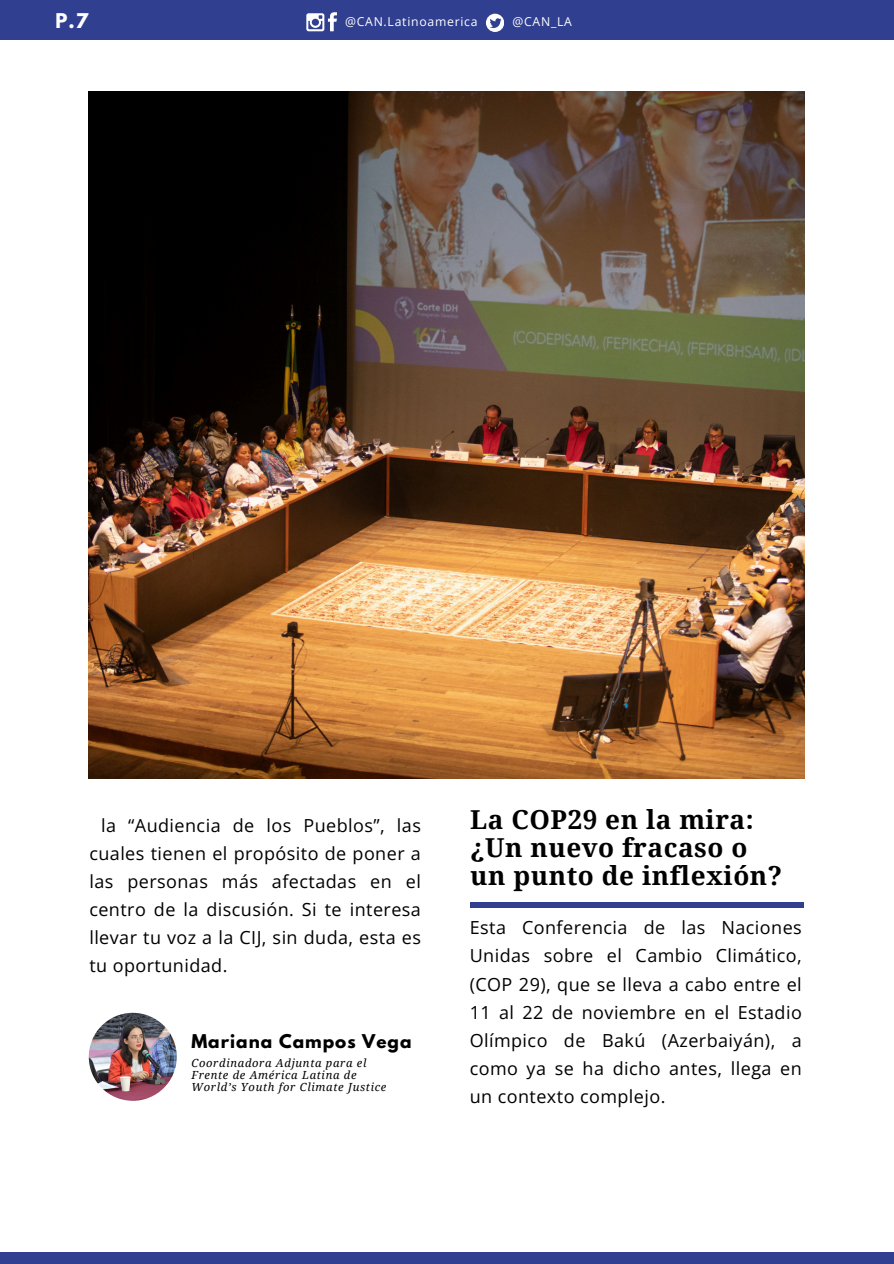
<style>
.page{position:relative;width:894px;height:1264px;background:#fff}
.page>*{position:absolute;margin:0;border:0;box-sizing:border-box;transform-origin:0 0}
.t1{font:700 26.1px/28.2px "Droid Serif";letter-spacing:.02em;color:#000}
.t2{font:18px/28.2px "Open Sans";letter-spacing:.025em;color:#000;text-align:justify}
.t3{font:700 18px "League Spartan";color:#fff}
.t4{font:700 16.8px "League Spartan";letter-spacing:.06em;color:#000}
.t5{font:12.3px "Open Sans";letter-spacing:.06em;color:#fff}
.t6{font:italic 11.25px/12.1px "Droid Serif";letter-spacing:.06em;color:#000}
</style>
<div class="page">
<div style="left:0;top:0;width:893px;height:39px;background:#313f91"></div>
<div style="left:0;top:1252px;width:893px;height:11px;background:#313f91"></div>
<svg style="left:306px;top:12px;width:31px;height:19px"></svg>
<svg style="left:486px;top:14px;width:18px;height:18px"></svg>
<div style="left:470px;top:901px;width:334px;height:6px;background:#313f91"></div>
<img style="left:89px;top:92px;width:715px;height:686px">
<img style="left:89px;top:1012px;width:88px;height:88px;border-radius:50%">
<p class="t3" style="left:55px;top:12px;width:34px">P.7</p>
<h2 class="t5" style="left:345px;top:13px;width:134px">@CAN.Latinoamerica</h2>
<p class="t5" style="left:512px;top:13px;width:61px">@CAN_LA</p>
<p class="t2" style="left:89px;top:810px;width:333px;text-indent:12px">la “Audiencia de los Pueblos”, las cuales tienen el propósito de poner a las personas más afectadas en el centro de la discusión. Si te interesa llevar tu voz a la CIJ, sin duda, esta es tu oportunidad.</p>
<p class="t4" style="left:191px;top:1032px;width:222px">Mariana Campos Vega</p>
<h4 class="t6" style="left:191px;top:1056px;width:196px">Coordinadora Adjunta para el<br>Frente de América Latina de<br>World’s Youth for Climate Justice</h4>
<p class="t1" style="left:470px;top:805px;width:313px">La COP29 en la mira: ¿Un nuevo fracaso o un punto de inflexión?</p>
<h3 class="t2" style="left:469px;top:913px;width:333px">Esta Conferencia de las Naciones Unidas sobre el Cambio Climático, (COP 29), que se lleva a cabo entre el 11 al 22 de noviembre en el Estadio Olímpico de Bakú (Azerbaiyán), a como ya se ha dicho antes, llega en un contexto complejo.</h3>
</div>
